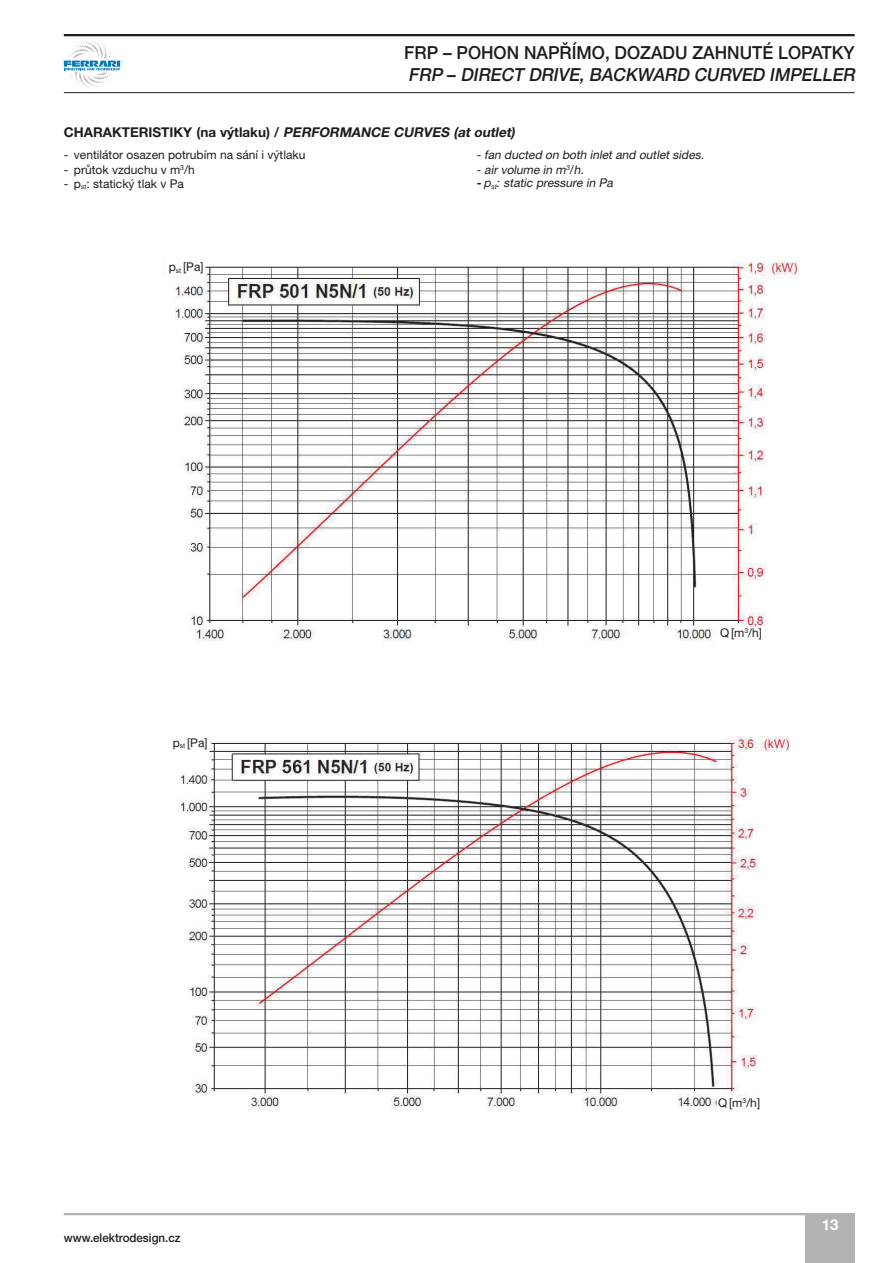
<style>
.page{position:relative;width:893px;height:1263px;background:#fff}
.page>*{position:absolute;margin:0;border:0;box-sizing:border-box;transform-origin:0 0}
.t1{font:500 18px/22.5px "Helvetica Neue LT Pro";color:#1d1d1b;scale:.96 1}
.t2{font:700 15px "Helvetica Neue LT Pro";color:#fff}
.t3{font:13.8px "Calibri";color:#1d1d1b}
.t4{font:700 13.5px "Helvetica Neue LT Pro";color:#1d1d1b}
.t5{font:12px "Helvetica Neue LT Pro";color:#1d1d1b}
.t6{font:italic 12px "Helvetica Neue LT Pro";color:#1d1d1b}
.t7{font:500 12px "Helvetica Neue LT Pro";color:#1d1d1b;scale:.96 1}
.s1{font-style:italic}
.s2{font-style:normal}
.s3{font-weight:700}
.s4{font-style:inherit}
</style>
<div class="page">
<hr style="left:64px;top:1213px;width:791px;height:2px;background:#b3b2b2">
<div style="left:805px;top:1214px;width:50px;height:49px;background:#b3b2b2"></div>
<hr style="left:64px;top:34px;width:791px;height:2px;background:#1d1d1b">
<hr style="left:64px;top:92px;width:791px;height:1px;background:#1d1d1b">
<svg style="left:64px;top:39px;width:58px;height:50px"></svg>
<img style="left:172px;top:262px;width:626px;height:380px">
<div style="left:166px;top:257px;width:39px;height:19px;background:#fff"></div>
<div style="left:718px;top:627px;width:56px;height:19px;background:#fff"></div>
<img style="left:180px;top:736px;width:610px;height:371px">
<div style="left:170px;top:732px;width:39px;height:20px;background:#fff"></div>
<div style="left:716px;top:1096px;width:56px;height:20px;background:#fff"></div>
<h1 class="t1" style="left:404px;top:41px;width:475px">FRP – POHON NAPŘÍMO, DOZADU ZAHNUTÉ LOPATKY<br><span class="s1">FRP</span> – <span class="s1">DIRECT DRIVE, BACKWARD CURVED IMPELLER</span></h1>
<p class="t3" style="left:201px;top:122px;width:168px">Frequenza / Frequency: 50 Hz</p>
<p class="t4" style="left:64px;top:124px;width:453px">CHARAKTERISTIKY (na výtlaku) / <span class="s1">PERFORMANCE CURVES (at outlet)</span></p>
<p class="t5" style="left:64px;top:148px;width:243px">- ventilátor osazen potrubím na sání i výtlaku</p>
<p class="t5" style="left:64px;top:162px;width:133px">- průtok vzduchu v m<sup>3</sup>/h</p>
<p class="t5" style="left:64px;top:177px;width:122px">- p<sub>st</sub>: statický tlak v Pa</p>
<p class="t5" style="left:169px;top:260px;width:36px">p<sub>st</sub> [Pa]</p>
<p class="t5" style="left:173px;top:736px;width:36px">p<sub>st</sub> [Pa]</p>
<p class="t7" style="left:64px;top:1230px;width:123px">www.elektrodesign.cz</p>
<p class="t6" style="left:476px;top:148px;width:232px">- fan ducted on both inlet and outlet sides.</p>
<p class="t6" style="left:476px;top:162px;width:111px">- air volume in m<sup>3</sup><span class="s2">/</span> h.</p>
<p class="t6" style="left:476px;top:176px;width:141px"><span class="s3">-</span> <span class="s4">p</span> <sub>s</sub> <sub>t</sub> <span class="s4">:</span> static pressure in Pa</p>
<p class="t5" style="left:720px;top:626px;width:44px">Q [m<sup>3</sup>/h]</p>
<p class="t5" style="left:718px;top:1095px;width:44px">Q [m<sup>3</sup>/h]</p>
<p class="t2" style="left:822px;top:1215px;width:18px">13</p>
</div>
